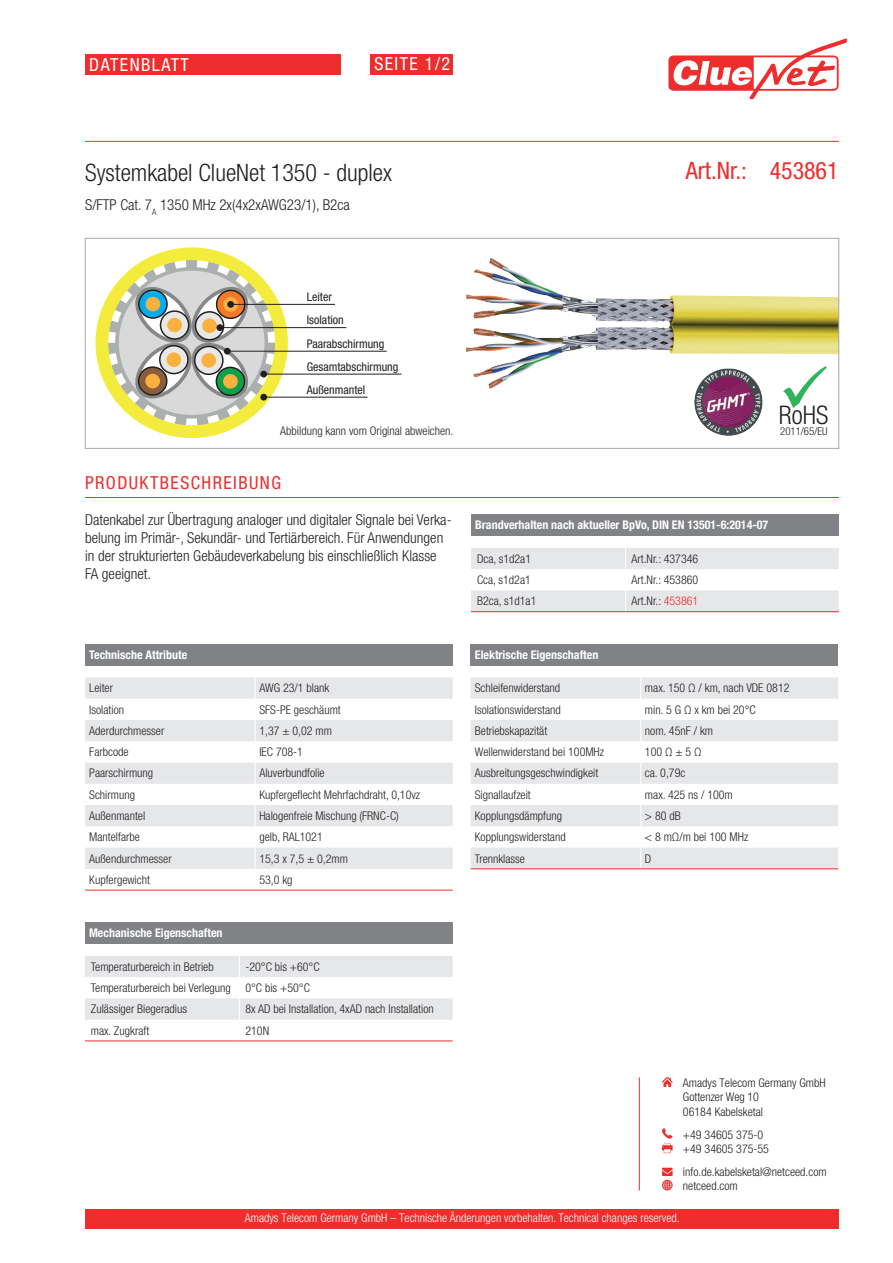
<style>
.page{position:relative;width:893px;height:1263px;background:#fff}
.page>*{position:absolute;margin:0;border:0;box-sizing:border-box;transform-origin:0 0}
.t1{font:300 condensed 25.65px "Helvetica Neue LT Std";color:#231f20}
.t2{font:300 condensed 24px "Helvetica Neue LT Std";color:#231f20}
.t3{font:condensed 24px "Helvetica Neue LT Std";color:#ee2d2d}
.t4{font:condensed 18px "Helvetica Neue LT Std";letter-spacing:.08em;color:#ee2d2d}
.t5{font:condensed 18px "Helvetica Neue LT Std";letter-spacing:.08em;color:#fff}
.t6{font:300 condensed 15px/18px "Helvetica Neue LT Std";color:#231f20}
.t7{font:300 condensed 12px/14.4px "Helvetica Neue LT Std";color:#231f20}
.t8{font:700 condensed 12px "Helvetica Neue LT Std";color:#fff}
.t9{font:300 condensed 12px "Helvetica Neue LT Std";color:#fff}
.t10{font:condensed 12px/23.2px "Helvetica Neue LT Std";color:#231f20}
.t11{font:300 condensed 10.8px "Helvetica Neue LT Std";color:#231f20}
.s1{color:#ee2d2d}
</style>
<div class="page">
<hr style="left:85px;top:497px;width:754px;height:1px;background:#ee2d2d">
<hr style="left:85px;top:141px;width:754px;height:1px;background:#ee2d2d">
<div style="left:85px;top:54px;width:255px;height:20px;background:#ee2d2d"></div>
<svg style="left:789px;top:400px;width:12px;height:8px"></svg>
<svg style="left:668px;top:38px;width:180px;height:62px"></svg>
<img style="left:694px;top:400px;width:69px;height:36px">
<svg style="left:95px;top:247px;width:193px;height:191px"></svg>
<div style="left:227px;top:301px;width:7px;height:7px;background:#231f20;border-radius:50%"></div>
<div style="left:216px;top:324px;width:7px;height:7px;background:#231f20;border-radius:50%"></div>
<div style="left:224px;top:348px;width:7px;height:7px;background:#231f20;border-radius:50%"></div>
<div style="left:260px;top:371px;width:7px;height:6px;background:#231f20;border-radius:50%"></div>
<div style="left:260px;top:394px;width:7px;height:7px;background:#231f20;border-radius:50%"></div>
<hr style="left:231px;top:304px;width:104px;height:1px;background:#231f20">
<hr style="left:221px;top:327px;width:125px;height:1px;background:#231f20">
<hr style="left:227px;top:351px;width:160px;height:1px;background:#231f20">
<hr style="left:265px;top:374px;width:136px;height:1px;background:#231f20">
<hr style="left:265px;top:397px;width:103px;height:1px;background:#231f20">
<div style="left:85px;top:922px;width:368px;height:22px;background:#808285"></div>
<svg style="left:85px;top:956px;width:368px;height:85px"></svg>
<hr style="left:85px;top:1041px;width:154px;height:1px;background:#ee2d2d">
<hr style="left:239px;top:1041px;width:214px;height:1px;background:#ee2d2d">
<div style="left:85px;top:644px;width:368px;height:21px;background:#808285"></div>
<svg style="left:85px;top:677px;width:368px;height:192px;fill:#e6e7e9"></svg>
<svg style="left:255px;top:677px;width:1px;height:213px"></svg>
<hr style="left:85px;top:890px;width:170px;height:1px;background:#ee2d2d">
<hr style="left:255px;top:890px;width:198px;height:1px;background:#ee2d2d">
<div style="left:471px;top:644px;width:367px;height:21px;background:#808285"></div>
<svg style="left:471px;top:677px;width:367px;height:191px;fill:#e6e7e9"></svg>
<svg style="left:640px;top:677px;width:1px;height:191px"></svg>
<hr style="left:471px;top:868px;width:170px;height:1px;background:#ee2d2d">
<hr style="left:641px;top:868px;width:197px;height:1px;background:#ee2d2d">
<div style="left:471px;top:514px;width:368px;height:22px;background:#808285"></div>
<svg style="left:471px;top:548px;width:368px;height:63px"></svg>
<hr style="left:471px;top:611px;width:154px;height:1px;background:#ee2d2d">
<hr style="left:625px;top:611px;width:214px;height:1px;background:#ee2d2d">
<img style="left:466px;top:258px;width:371px;height:142px">
<div style="left:370px;top:54px;width:83px;height:20px;background:#ee2d2d"></div>
<div style="left:85px;top:238px;width:754px;height:211px;border:1px solid #a8a9ad"></div>
<div style="left:85px;top:1209px;width:754px;height:20px;background:#ee2d2d"></div>
<svg style="left:662px;top:1077px;width:11px;height:10px"></svg>
<svg style="left:662px;top:1128px;width:11px;height:25px"></svg>
<svg style="left:662px;top:1168px;width:11px;height:22px"></svg>
<hr style="left:639px;top:1077px;width:1px;height:113px;background:#ee2d2d">
<h3 class="t5" style="left:89px;top:54px;width:101px">DATENBLATT</h3>
<h3 class="t5" style="left:374px;top:54px;width:77px">SEITE 1/2</h3>
<h2 class="t2" style="left:85px;top:159px;width:308px">Systemkabel ClueNet 1350 - duplex</h2>
<p class="t6" style="left:85px;top:196px;width:266px">S/FTP Cat. 7<sub>A</sub> 1350 MHz 2x(4x2xAWG23/1), B2ca</p>
<p class="t10" style="left:307px;top:285px;width:93px">Leiter<br>Isolation<br>Paarabschirmung<br>Gesamtabschirmung<br>Außenmantel</p>
<p class="t7" style="left:280px;top:423px;width:175px">Abbildung kann vom Original abweichen.</p>
<h3 class="t4" style="left:85px;top:472px;width:198px">PRODUKTBESCHREIBUNG</h3>
<h2 class="t3" style="left:686px;top:157px;width:154px">Art.Nr.: 453861</h2>
<h1 class="t1" style="left:779px;top:400px;width:51px">RoHS</h1>
<p class="t11" style="left:780px;top:425px;width:49px">2011/65/EU</p>
<p class="t6" style="left:85px;top:511px;width:368px">Datenkabel zur Übertragung analoger und digitaler Signale bei Verka&shy;belung im Primär-, Sekundär- und Tertiärbereich. Für Anwendungen in der strukturierten Gebäudeverkabelung bis einschließlich Klasse FA geeignet.</p>
<p class="t8" style="left:475px;top:518px;width:295px">Brandverhalten nach aktueller BpVo, DIN EN 13501-6:2014-07</p>
<p class="t7" style="left:477px;top:551px;width:56px">Dca, s1d2a1</p>
<p class="t7" style="left:631px;top:551px;width:68px">Art.Nr.: 437346</p>
<p class="t7" style="left:477px;top:572px;width:55px">Cca, s1d2a1</p>
<p class="t7" style="left:631px;top:572px;width:68px">Art.Nr.: 453860</p>
<p class="t7" style="left:477px;top:594px;width:61px">B2ca, s1d1a1</p>
<p class="t7" style="left:631px;top:594px;width:68px">Art.Nr.: <span class="s1">453861</span></p>
<p class="t8" style="left:89px;top:647px;width:99px">Technische Attribute</p>
<p class="t7" style="left:89px;top:681px;width:25px">Leiter</p>
<p class="t7" style="left:259px;top:681px;width:72px">AWG 23/1 blank</p>
<p class="t7" style="left:89px;top:702px;width:36px">Isolation</p>
<p class="t7" style="left:259px;top:702px;width:83px">SFS-PE geschäumt</p>
<p class="t7" style="left:89px;top:723px;width:77px">Aderdurchmesser</p>
<p class="t7" style="left:259px;top:723px;width:74px">1,37 ± 0,02 mm</p>
<p class="t7" style="left:89px;top:745px;width:41px">Farbcode</p>
<p class="t7" style="left:259px;top:745px;width:45px">IEC 708-1</p>
<p class="t7" style="left:89px;top:766px;width:65px">Paarschirmung</p>
<p class="t7" style="left:259px;top:766px;width:67px">Aluverbundfolie</p>
<p class="t7" style="left:89px;top:787px;width:47px">Schirmung</p>
<p class="t7" style="left:259px;top:787px;width:162px">Kupfergeflecht Mehrfachdraht, 0,10vz</p>
<p class="t7" style="left:89px;top:808px;width:57px">Außenmantel</p>
<p class="t7" style="left:259px;top:808px;width:141px">Halogenfreie Mischung (FRNC-C)</p>
<p class="t7" style="left:89px;top:830px;width:52px">Mantelfarbe</p>
<p class="t7" style="left:259px;top:830px;width:65px">gelb, RAL1021</p>
<p class="t7" style="left:89px;top:851px;width:84px">Außendurchmesser</p>
<p class="t7" style="left:259px;top:851px;width:90px">15,3 x 7,5 ± 0,2mm</p>
<p class="t7" style="left:89px;top:872px;width:62px">Kupfergewicht</p>
<p class="t7" style="left:259px;top:872px;width:35px">53,0 kg</p>
<p class="t8" style="left:89px;top:926px;width:135px">Mechanische Eigenschaften</p>
<p class="t7" style="left:91px;top:959px;width:124px">Temperaturbereich in Betrieb</p>
<p class="t7" style="left:91px;top:956px;width:230px;line-height:21.3px;text-indent:155px">-20°C bis +60°C<br>Temperaturbereich bei Verlegung 0°C bis +50°C<br>Zulässiger Biegeradius</p>
<p class="t7" style="left:245px;top:1002px;width:190px">8x AD bei Installation, 4xAD nach Installation</p>
<p class="t7" style="left:91px;top:1023px;width:60px">max. Zugkraft</p>
<p class="t7" style="left:245px;top:1023px;width:25px">210N</p>
<p class="t8" style="left:475px;top:647px;width:125px">Elektrische Eigenschaften</p>
<p class="t7" style="left:475px;top:681px;width:87px">Schleifenwiderstand</p>
<p class="t7" style="left:645px;top:681px;width:146px">max. 150 Ω / km, nach VDE 0812</p>
<p class="t7" style="left:475px;top:702px;width:87px">Isolationswiderstand</p>
<p class="t7" style="left:645px;top:702px;width:112px">min. 5 G Ω x km bei 20°C</p>
<p class="t7" style="left:475px;top:723px;width:74px">Betriebskapazität</p>
<p class="t7" style="left:645px;top:723px;width:70px">nom. 45nF / km</p>
<p class="t7" style="left:475px;top:745px;width:131px">Wellenwiderstand bei 100MHz</p>
<p class="t7" style="left:645px;top:745px;width:58px">100 Ω ± 5 Ω</p>
<p class="t7" style="left:475px;top:766px;width:125px">Ausbreitungsgeschwindigkeit</p>
<p class="t7" style="left:645px;top:766px;width:42px">ca. 0,79c</p>
<p class="t7" style="left:475px;top:787px;width:57px">Signallaufzeit</p>
<p class="t7" style="left:645px;top:787px;width:89px">max. 425 ns / 100m</p>
<p class="t7" style="left:475px;top:808px;width:89px">Kopplungsdämpfung</p>
<p class="t7" style="left:645px;top:808px;width:37px">&gt; 80 dB</p>
<p class="t7" style="left:475px;top:830px;width:92px">Kopplungswiderstand</p>
<p class="t7" style="left:645px;top:830px;width:105px">&lt; 8 mΩ/m bei 100 MHz</p>
<p class="t7" style="left:475px;top:851px;width:52px">Trennklasse</p>
<p class="t7" style="left:645px;top:851px;width:8px">D</p>
<p class="t7" style="left:683px;top:1075px;width:144px">Amadys Telecom Germany GmbH<br>Gottenzer Weg 10<br>06184 Kabelsketal</p>
<p class="t7" style="left:683px;top:1127px;width:88px">+49 34605 375-0 +49 34605 375-55</p>
<p class="t7" style="left:683px;top:1164px;width:145px">info.de.kabelsketal@netceed.com netceed.com</p>
<p class="t9" style="left:245px;top:1211px;width:436px">Amadys Telecom Germany GmbH – Technische Änderungen vorbehalten. Technical changes reserved.</p>
</div>
